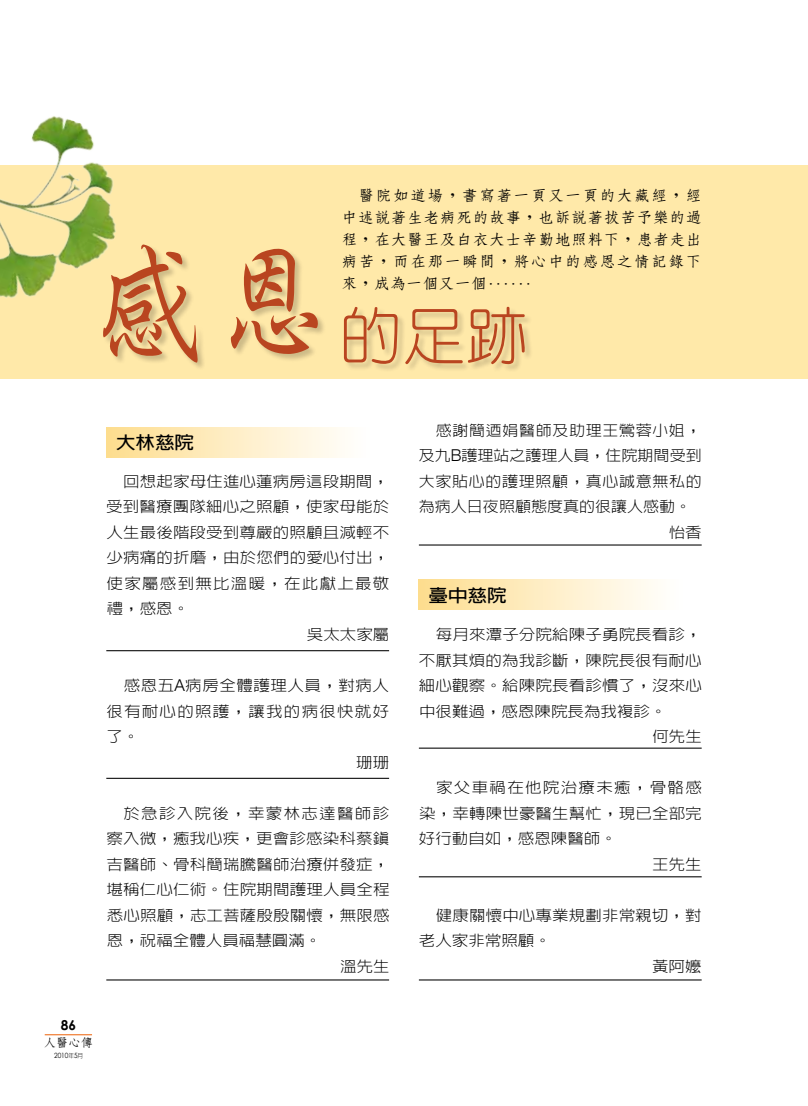
<style>
.page{position:relative;width:808px;height:1106px;background:#fff}
.page>*{position:absolute;margin:0;border:0;box-sizing:border-box;transform-origin:0 0}
.t1{font:300 63px "Yen Round";color:#b94520}
.t2{font:700 17.55px "Lin Gothic";color:#000;scale:1.11 1}
.t3{font:300 14.85px "Lin Gothic";letter-spacing:.01em;color:#000;scale:1.11 1}
.t4{font:700 14.85px/21.9px "Nan Sung";letter-spacing:.015em;color:#000;text-align:justify;scale:1.09 1}
.t5{font:300 14.85px "Lin Gothic";letter-spacing:.01em;color:#000;scale:1.08 1}
.t6{font:300 14.85px "Lin Gothic";letter-spacing:.04em;color:#000;scale:1.08 1}
.t7{font:300 14.85px "Lin Gothic";letter-spacing:.075em;color:#000;scale:1.11 1}
.t8{font:300 14.85px "Lin Gothic";letter-spacing:.08em;color:#000;scale:1.11 1}
.t9{font:300 14.85px "Lin Gothic";letter-spacing:.03em;color:#000;scale:1.11 1}
.t10{font:700 13.65px "Century Gothic";color:#000}
.t11{font:700 11.7px "Nan Sung";color:#000;scale:1.05 1}
.t12{font:7.2px "Century Gothic";color:#000;scale:.9 1}
.s1{font-family:"Inn Ming";font-weight:500;font-size:13.5px}
.s2{font-family:"Singkai EG Light Big 5";font-weight:400;font-size:135px}
.s3{font-family:"Helvetica Neue";font-size:16.35px}
.s4{font-family:"Lin Gothic";font-weight:300;font-size:6.15px}
</style>
<div class="page">
<div style="left:419px;top:580px;width:283px;height:30px;background:linear-gradient(to right,#fedd90,#fff)"></div>
<div style="left:106px;top:427px;width:283px;height:30px;background:linear-gradient(to right,#fedd90,#fff)"></div>
<div style="left:0;top:165px;width:808px;height:214px;background:#ffe9a9"></div>
<div style="left:103px;top:244px;width:431px;height:128px;background:#000;opacity:.2"></div>
<img style="left:0;top:116px;width:146px;height:212px">
<hr style="left:106px;top:650px;width:283px;height:1px;background:#000">
<hr style="left:419px;top:544px;width:283px;height:1px;background:#000">
<hr style="left:419px;top:747px;width:283px;height:1px;background:#000">
<hr style="left:419px;top:876px;width:283px;height:1px;background:#000">
<hr style="left:106px;top:777px;width:283px;height:2px;background:#000">
<hr style="left:106px;top:979px;width:283px;height:1px;background:#000">
<hr style="left:419px;top:979px;width:283px;height:1px;background:#000">
<hr style="left:45px;top:1034px;width:47px;height:1px;background:#ed6a15">
<p class="t4" style="left:342px;top:184px;width:332px;text-indent:17px">醫院如道場，書寫著一頁又一頁的大藏經，經中述說著生老病死的故事，也訴說著拔苦予樂的過程，在大醫王及白衣大士辛勤地照料下，患者走出病苦，而在那一瞬間，將心中的感恩之情記錄下來，成為一個又一個<span class="s1">‥‥‥</span></p>
<h1 class="t1" style="left:83px;top:304px;width:447px"><span class="s2">感恩</span>的足跡</h1>
<p class="t2" style="left:116px;top:434px;width:72px">大林慈院</p>
<p class="t3" style="left:123px;top:474px;width:241px">回想起家母住進心蓮病房這段期間，</p>
<p class="t3" style="left:106px;top:499px;width:256px">受到醫療團隊細心之照顧，使家母能於</p>
<p class="t3" style="left:106px;top:525px;width:256px">人生最後階段受到尊嚴的照顧且減輕不</p>
<p class="t3" style="left:107px;top:550px;width:256px">少病痛的折磨，由於您們的愛心付出，</p>
<p class="t7" style="left:107px;top:576px;width:256px">使家屬感到無比溫暖，在此獻上最敬</p>
<p class="t3" style="left:107px;top:601px;width:76px">禮，感恩。</p>
<p class="t3" style="left:307px;top:627px;width:76px">吳太太家屬</p>
<p class="t9" style="left:124px;top:678px;width:241px">感恩五<span class="s3">A</span>病房全體護理人員，對病人</p>
<p class="t7" style="left:106px;top:703px;width:256px">很有耐心的照護，讓我的病很快就好</p>
<p class="t3" style="left:106px;top:729px;width:31px">了。</p>
<p class="t3" style="left:356px;top:754px;width:31px">珊珊</p>
<p class="t8" style="left:123px;top:805px;width:241px">於急診入院後，幸蒙林志達醫師診</p>
<p class="t3" style="left:106px;top:831px;width:256px">察入微，癒我心疾，更會診感染科蔡鎮</p>
<p class="t3" style="left:107px;top:856px;width:256px">吉醫師、骨科簡瑞騰醫師治療併發症，</p>
<p class="t3" style="left:107px;top:882px;width:256px">堪稱仁心仁術。住院期間護理人員全程</p>
<p class="t3" style="left:107px;top:907px;width:256px">悉心照顧，志工菩薩殷殷關懷，無限感</p>
<p class="t3" style="left:107px;top:933px;width:195px">恩，祝福全體人員福慧圓滿。</p>
<p class="t3" style="left:340px;top:958px;width:46px">溫先生</p>
<p class="t10" style="left:61px;top:1016px;width:17px">86</p>
<p class="t11" style="left:44px;top:1037px;width:49px">人醫心傳</p>
<p class="t12" style="left:54px;top:1050px;width:34px">2010<span class="s4">年</span>5<span class="s4">月</span></p>
<p class="t6" style="left:436px;top:423px;width:248px">感謝簡迺娟醫師及助理王鶯蓉小姐，</p>
<p class="t5" style="left:419px;top:448px;width:263px">及九<span class="s3">B</span>護理站之護理人員，住院期間受到</p>
<p class="t6" style="left:419px;top:474px;width:263px">大家貼心的護理照顧，真心誠意無私的</p>
<p class="t5" style="left:419px;top:499px;width:253px">為病人日夜照顧態度真的很讓人感動。</p>
<p class="t3" style="left:669px;top:525px;width:31px">怡香</p>
<p class="t2" style="left:429px;top:587px;width:72px">臺中慈院</p>
<p class="t3" style="left:436px;top:627px;width:241px">每月來潭子分院給陳子勇院長看診，</p>
<p class="t3" style="left:419px;top:652px;width:256px">不厭其煩的為我診斷，陳院長很有耐心</p>
<p class="t3" style="left:419px;top:678px;width:256px">細心觀察。給陳院長看診慣了，沒來心</p>
<p class="t3" style="left:419px;top:703px;width:224px">中很難過，感恩陳院長為我複診。</p>
<p class="t3" style="left:652px;top:729px;width:46px">何先生</p>
<p class="t8" style="left:436px;top:780px;width:241px">家父車禍在他院治療未癒，骨骼感</p>
<p class="t3" style="left:419px;top:805px;width:256px">染，幸轉陳世豪醫生幫忙，現已全部完</p>
<p class="t3" style="left:419px;top:831px;width:180px">好行動自如，感恩陳醫師。</p>
<p class="t3" style="left:652px;top:856px;width:46px">王先生</p>
<p class="t3" style="left:436px;top:907px;width:241px">健康關懷中心專業規劃非常親切，對</p>
<p class="t3" style="left:419px;top:933px;width:120px">老人家非常照顧。</p>
<p class="t3" style="left:652px;top:958px;width:46px">黃阿嬤</p>
</div>
